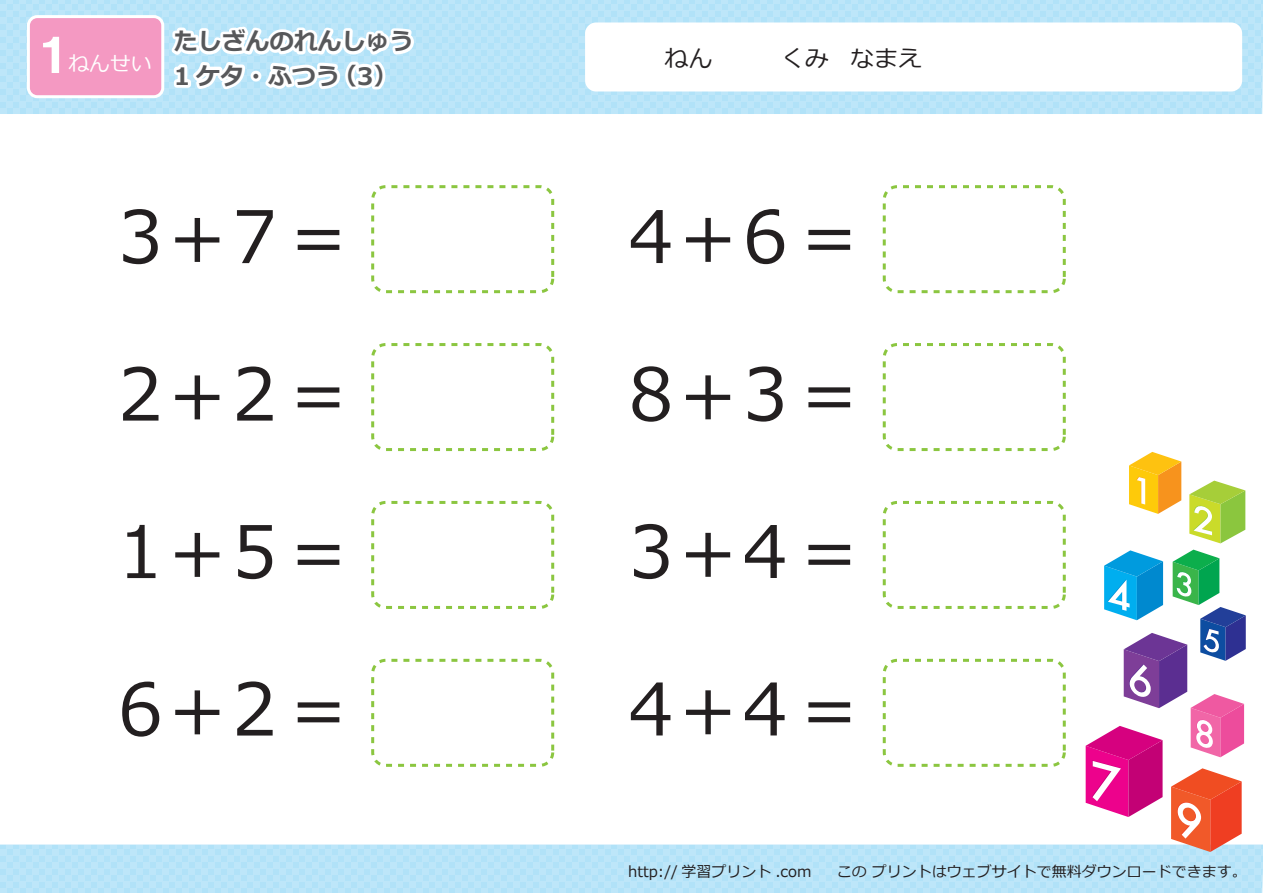
<style>
.page{position:relative;width:1263px;height:893px;background:#fff}
.page>*{position:absolute;margin:0;border:0;box-sizing:border-box;transform-origin:0 0}
.t1{font:72px/157.5px "Meiryo";color:#231f20;text-align:justify}
.t2{font:45px "HGS Soei Kakugothic UB";color:#fff;scale:1.25 1}
.t3{font:700 24px "Meiryo";color:#57585a}
.t4{font:24px "Meiryo";color:#231f20}
.t5{font:21px "Meiryo";color:#fff}
.t6{font:15px "Meiryo";color:#231f20}
</style>
<div class="page">
<svg style="left:0;top:0;width:1263px;height:114px;fill:#bde6f9"></svg>
<div style="left:585px;top:22px;width:657px;height:69px;background:#fff;border-radius:11px"></div>
<div style="left:27px;top:15px;width:137px;height:83px;border:6px solid #fff;border-radius:8px"></div>
<div style="left:30px;top:18px;width:131px;height:77px;background:#f499c2;border-radius:8px"></div>
<svg style="left:0;top:845px;width:1263px;height:48px;fill:#bde6f9"></svg>
<svg style="left:1129px;top:452px;width:52px;height:62px"></svg>
<svg style="left:1189px;top:481px;width:56px;height:62px"></svg>
<svg style="left:1086px;top:550px;width:160px;height:302px"></svg>
<div style="left:371px;top:185px;width:183px;height:108px;border:3px dashed #8bc640;border-radius:13px"></div>
<div style="left:371px;top:343px;width:183px;height:108px;border:3px dashed #8bc640;border-radius:13px"></div>
<div style="left:371px;top:501px;width:183px;height:108px;border:3px dashed #8bc640;border-radius:13px"></div>
<div style="left:371px;top:659px;width:183px;height:108px;border:3px dashed #8bc640;border-radius:13px"></div>
<div style="left:883px;top:185px;width:183px;height:108px;border:3px dashed #8bc640;border-radius:13px"></div>
<div style="left:883px;top:343px;width:183px;height:108px;border:3px dashed #8bc640;border-radius:13px"></div>
<div style="left:883px;top:501px;width:183px;height:108px;border:3px dashed #8bc640;border-radius:13px"></div>
<div style="left:883px;top:659px;width:183px;height:108px;border:3px dashed #8bc640;border-radius:13px"></div>
<svg style="left:166px;top:22px;width:251px;height:73px"></svg>
<h2 class="t2" style="left:35px;top:33px;width:30px">1</h2>
<h3 class="t3" style="left:174px;top:25px;width:241px">たしざんのれんしゅう</h3>
<h3 class="t5" style="left:68px;top:49px;width:85px">ねんせい</h3>
<h3 class="t4" style="left:664px;top:41px;width:49px">ねん</h3>
<h3 class="t4" style="left:781px;top:41px;width:143px">くみ なまえ</h3>
<h3 class="t3" style="left:333px;top:59px;width:66px">（3）</h3>
<h3 class="t3" style="left:174px;top:59px;width:168px">1 ケタ・ふつう</h3>
<h1 class="t1" style="left:118px;top:162px;width:238px">3+7＝2+2＝1+5＝6+2＝</h1>
<h1 class="t1" style="left:629px;top:162px;width:238px">4+6＝8+3＝3+4＝4+4＝</h1>
<p class="t6" style="left:628px;top:861px;width:185px">http:// 学習プリント .com</p>
<p class="t6" style="left:837px;top:861px;width:412px">この プリントはウェブサイトで無料ダウンロードできます。</p>
</div>
